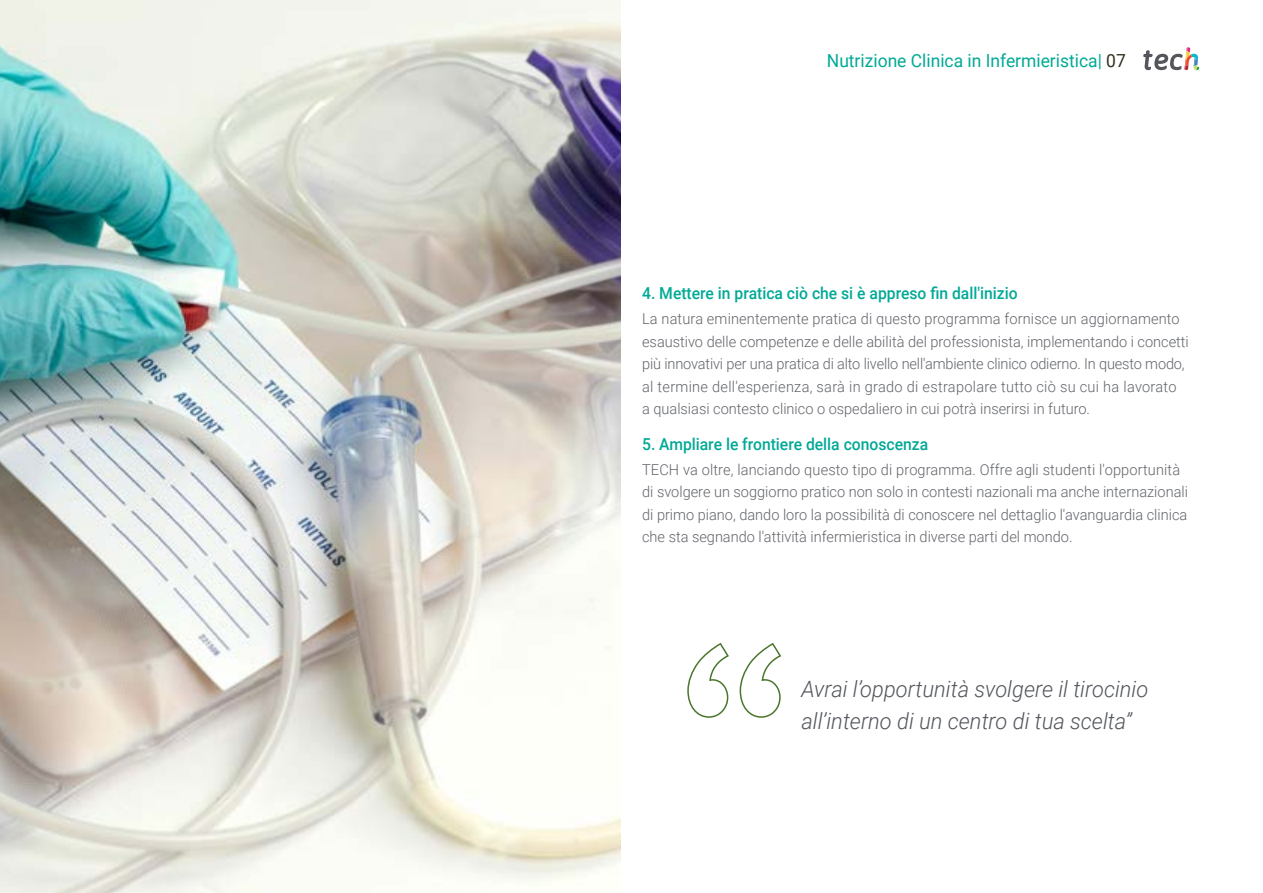
<style>
.page{position:relative;width:1263px;height:893px;background:#fff}
.page>*{position:absolute;margin:0;border:0;box-sizing:border-box;transform-origin:0 0}
.t1{font:italic 300 22.5px/31.5px "Roboto";color:#52555b}
.t2{font:18px "Roboto";color:#00a996}
.t3{font:500 16.5px "Roboto";color:#00a996;scale:.95 1}
.t4{font:300 15px/22.5px "Roboto";color:#61646a}
.s1{color:#312e20}
</style>
<div class="page">
<svg style="left:1143px;top:47px;width:56px;height:24px"></svg>
<img style="left:0;top:0;width:621px;height:893px">
<svg style="left:687px;top:643px;width:94px;height:75px"></svg>
<p class="t2" style="left:827px;top:48px;width:301px">Nutrizione Clinica in Infermieristica| <span class="s1">07</span></p>
<p class="t3" style="left:642px;top:282px;width:397px">4. Mettere in pratica ciò che si è appreso fin dall'inizio</p>
<p class="t4" style="left:642px;top:307px;width:548px">La natura eminentemente pratica di questo programma fornisce un aggiornamento esaustivo delle competenze e delle abilità del professionista, implementando i concetti più innovativi per una pratica di alto livello nell'ambiente clinico odierno. In questo modo, al termine dell'esperienza, sarà in grado di estrapolare tutto ciò su cui ha lavorato<br>a qualsiasi contesto clinico o ospedaliero in cui potrà inserirsi in futuro.</p>
<p class="t3" style="left:642px;top:433px;width:303px">5. Ampliare le frontiere della conoscenza</p>
<p class="t4" style="left:642px;top:458px;width:547px">TECH va oltre, lanciando questo tipo di programma. Offre agli studenti l'opportunità di svolgere un soggiorno pratico non solo in contesti nazionali ma anche internazionali di primo piano, dando loro la possibilità di conoscere nel dettaglio l'avanguardia clinica che sta segnando l'attività infermieristica in diverse parti del mondo.</p>
<h1 class="t1" style="left:801px;top:673px;width:348px">Avrai l’opportunità svolgere il tirocinio all’interno di un centro di tua scelta”</h1>
</div>
